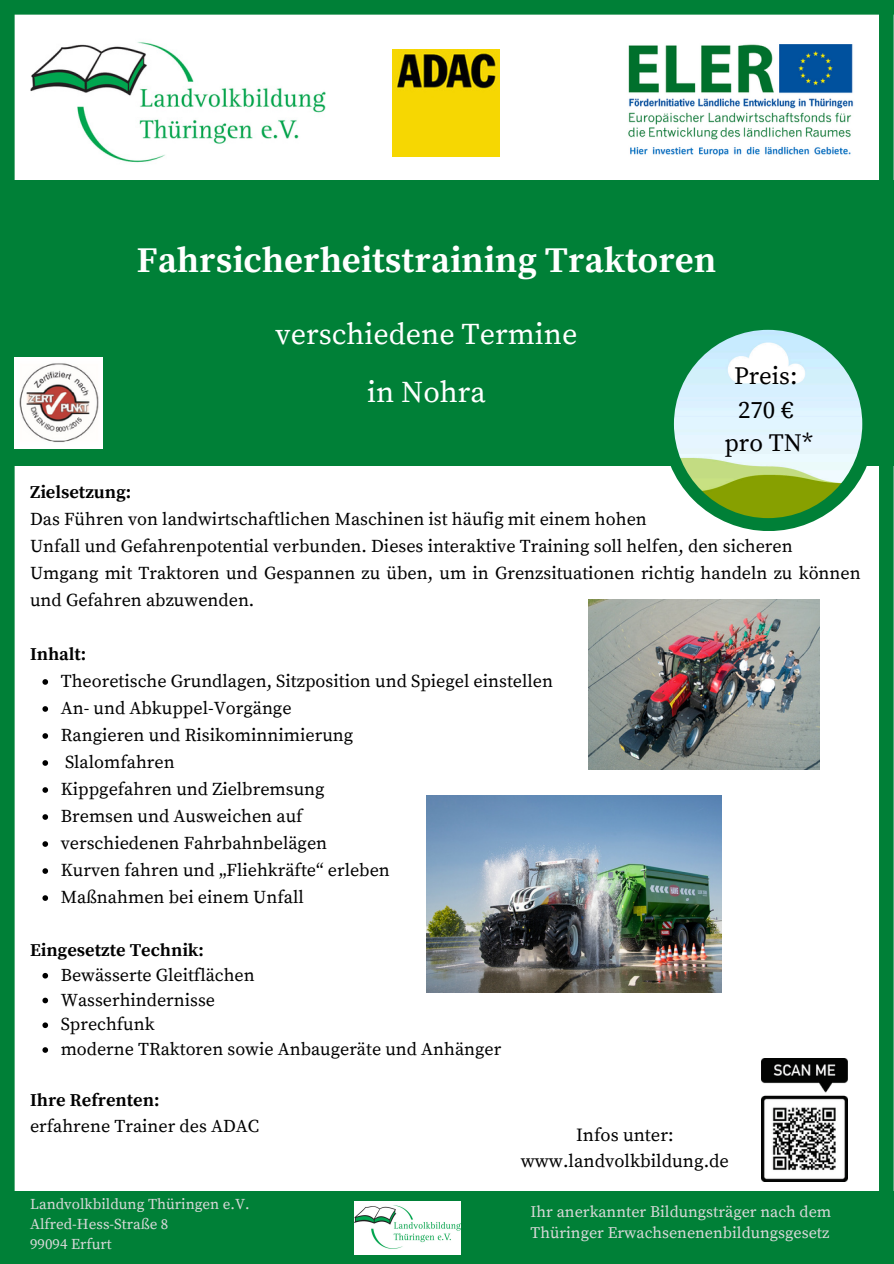
<style>
.page{position:relative;width:894px;height:1264px;background:#fff}
.page>*{position:absolute;margin:0;border:0;box-sizing:border-box;transform-origin:0 0}
.t1{font:700 36px "Source Serif Pro";color:#fff}
.t2{font:30px "Source Serif Pro";color:#fff}
.t3{font:24.75px/33.8px "Source Serif Pro";color:#000;text-align:center}
.t4{font:18.45px/25.5px "Source Serif Pro";color:#000;text-align:center}
.t5{font:18px/27px "Source Serif Pro";color:#000}
.t6{font:700 18px "Source Serif Pro";color:#000}
.t7{font:16.05px/21.3px "Source Serif Pro";color:#d9d9d9}
.t8{font:15px "Source Serif Pro";color:#d9d9d9}
.s1{font-weight:700}
</style>
<div class="page">
<div style="left:0;top:180px;width:893px;height:286px;background:#008037"></div>
<img style="left:30px;top:42px;width:295px;height:121px">
<svg style="left:42px;top:679px;width:6px;height:5px"></svg>
<svg style="left:42px;top:706px;width:6px;height:5px"></svg>
<svg style="left:42px;top:733px;width:6px;height:5px"></svg>
<svg style="left:42px;top:760px;width:6px;height:5px"></svg>
<svg style="left:42px;top:787px;width:6px;height:5px"></svg>
<svg style="left:42px;top:814px;width:6px;height:5px"></svg>
<svg style="left:42px;top:841px;width:6px;height:5px"></svg>
<svg style="left:42px;top:868px;width:6px;height:5px"></svg>
<svg style="left:42px;top:895px;width:6px;height:5px"></svg>
<svg style="left:42px;top:972px;width:6px;height:6px"></svg>
<svg style="left:42px;top:997px;width:6px;height:6px"></svg>
<svg style="left:42px;top:1022px;width:6px;height:6px"></svg>
<svg style="left:42px;top:1047px;width:6px;height:5px"></svg>
<svg style="left:670px;top:329px;width:197px;height:202px;fill:#008037"></svg>
<img style="left:673px;top:330px;width:189px;height:188px;border-radius:50%">
<div style="left:0;top:1191px;width:893px;height:72px;background:#008037"></div>
<div style="left:878px;top:0;width:15px;height:1263px;background:#008037"></div>
<div style="left:0;top:0;width:15px;height:1263px;background:#008037"></div>
<div style="left:0;top:0;width:893px;height:15px;background:#008037"></div>
<img style="left:15px;top:357px;width:87px;height:91px">
<img style="left:354px;top:1201px;width:106px;height:53px">
<img style="left:628px;top:44px;width:226px;height:112px">
<img style="left:761px;top:1058px;width:86px;height:123px">
<img style="left:588px;top:599px;width:230px;height:170px">
<img style="left:426px;top:795px;width:295px;height:197px">
<img style="left:392px;top:49px;width:107px;height:107px">
<p class="t1" style="left:137px;top:238px;width:581px">Fahrsicherheitstraining Traktoren</p>
<h4 class="t2" style="left:275px;top:316px;width:303px">verschiedene Termine</h4>
<p class="t2" style="left:367px;top:374px;width:120px">in Nohra</p>
<p class="t3" style="left:724px;top:360px;width:90px">Preis:<br>270 € pro TN*</p>
<p class="t5" style="left:30px;top:479px;width:831px"><span class="s1">Zielsetzung:<br></span>Das Führen von landwirtschaftlichen Maschinen ist häufig mit einem hohen<br>Unfall und Gefahrenpotential verbunden. Dieses interaktive Training soll helfen, den sicheren Umgang mit Traktoren und Gespannen zu üben, um in Grenzsituationen richtig handeln zu können und Gefahren abzuwenden.</p>
<p class="t6" style="left:30px;top:643px;width:58px">Inhalt:</p>
<h1 class="t5" style="left:61px;top:668px;width:493px">Theoretische Grundlagen, Sitzposition und Spiegel einstellen</h1>
<h2 class="t5" style="left:61px;top:695px;width:232px">An- und Abkuppel-Vorgänge</h2>
<h2 class="t5" style="left:61px;top:722px;width:294px">Rangieren und Risikominnimierung</h2>
<p class="t5" style="left:65px;top:749px;width:111px">Slalomfahren</p>
<h3 class="t5" style="left:61px;top:776px;width:265px">Kippgefahren und Zielbremsung</h3>
<h5 class="t5" style="left:61px;top:803px;width:243px">Bremsen und Ausweichen auf</h5>
<h4 class="t5" style="left:61px;top:830px;width:268px">verschiedenen Fahrbahnbelägen</h4>
<p class="t5" style="left:61px;top:857px;width:330px">Kurven fahren und „Fliehkräfte“ erleben</p>
<p class="t5" style="left:61px;top:884px;width:244px">Maßnahmen bei einem Unfall</p>
<p class="t6" style="left:30px;top:939px;width:175px">Eingesetzte Technik:</p>
<p class="t5" style="left:61px;top:962px;width:195px">Bewässerte Gleitflächen</p>
<p class="t5" style="left:61px;top:986px;width:156px">Wasserhindernisse</p>
<p class="t5" style="left:61px;top:1011px;width:95px">Sprechfunk</p>
<p class="t5" style="left:61px;top:1036px;width:442px">moderne TRaktoren sowie Anbaugeräte und Anhänger</p>
<p class="t5" style="left:30px;top:1087px;width:230px;line-height:25.8px"><span class="s1">Ihre Refrenten:<br></span>erfahrene Trainer des ADAC</p>
<p class="t4" style="left:520px;top:1123px;width:210px">Infos unter: www.landvolkbildung.de</p>
<p class="t7" style="left:530px;top:1201px;width:302px">Ihr anerkannter Bildungsträger nach dem<br>Thüringer Erwachsenenenbildungsgesetz</p>
<p class="t8" style="left:30px;top:1194px;width:221px">Landvolkbildung Thüringen e.V.</p>
<p class="t8" style="left:30px;top:1215px;width:140px">Alfred-Hess-Straße 8</p>
<p class="t8" style="left:30px;top:1235px;width:83px">99094 Erfurt</p>
</div>
